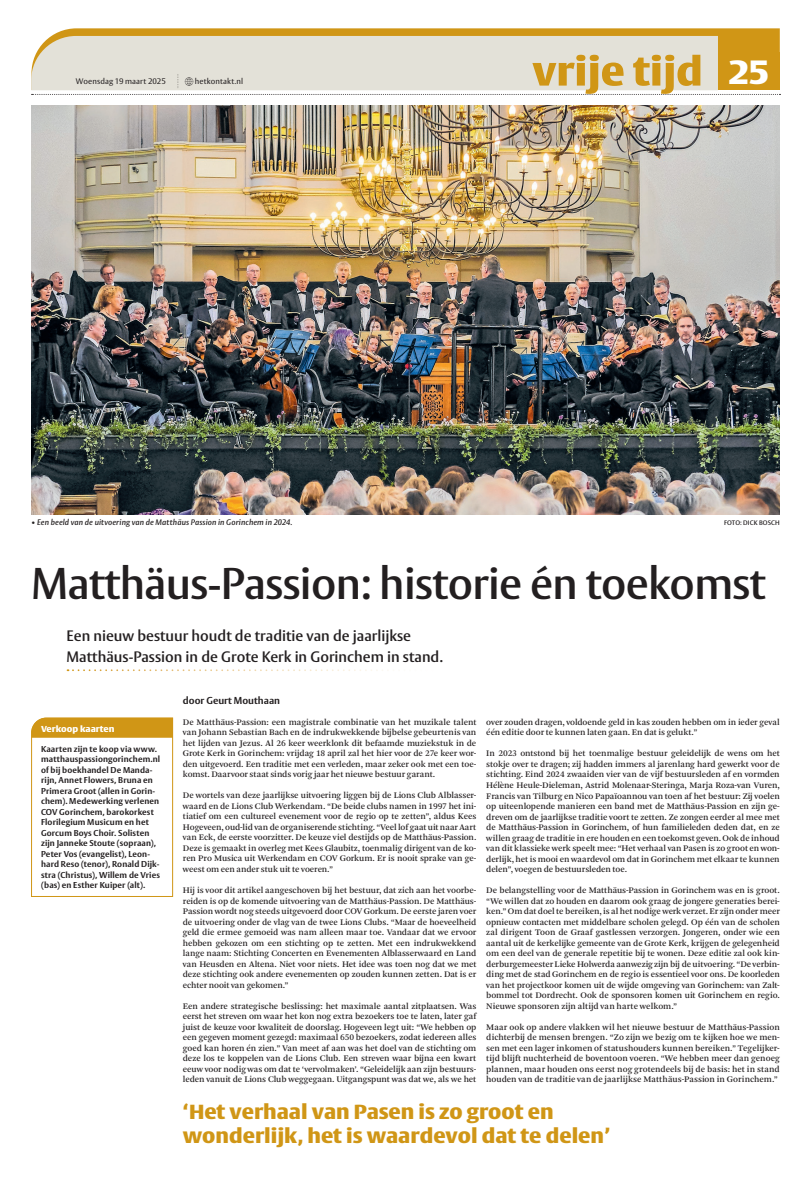
<style>
.page{position:relative;width:811px;height:1177px;background:#fff}
.page>*{position:absolute;margin:0;border:0;box-sizing:border-box;transform-origin:0 0}
.t1{font:600 44px "Vesta";letter-spacing:-.015em;color:#231f20}
.t2{font:900 33px "Big Vesta";color:#fff}
.t3{font:900 20px/24px "Big Vesta";color:#d09616}
.t4{font:600 15px/21px "Vesta";color:#231f20}
.t5{font:700 10px "Vesta";color:#231f20}
.t6{font:9px/10.5px "Arnhem";letter-spacing:-.005em;color:#231f20;text-align:justify}
.t7{font:700 8.5px/10.5px "Vesta";letter-spacing:.015em;color:#231f20}
.t8{font:900 8.5px "Big Vesta";color:#fff}
.t9{font:italic 600 8px "Vesta";letter-spacing:.01em;color:#231f20}
.t10{font:8px "Vesta";letter-spacing:.015em;color:#231f20}
.t11{font:600 6.5px "Vesta";letter-spacing:.02em;color:#231f20}
</style>
<div class="page">
<svg style="left:68px;top:669px;width:315px;height:2px"></svg>
<svg style="left:31px;top:717px;width:142px;height:180px"></svg>
<img style="left:31px;top:105px;width:749px;height:410px">
<svg style="left:51px;top:28px;width:729px;height:8px;background:#d29c24"></svg>
<svg style="left:31px;top:36px;width:749px;height:59px;background:#e1d7be"></svg>
<p class="t10" style="left:76px;top:76px;width:91px">Woensdag 19 maart 2025</p>
<p class="t10" style="left:195px;top:77px;width:50px">hetkontakt.nl</p>
<h2 class="t2" style="left:728px;top:52px;width:43px">25</h2>
<p class="t9" style="left:31px;top:517px;width:263px">• Een beeld van de uitvoering van de Matthäus Passion in Gorinchem in 2024.</p>
<p class="t11" style="left:724px;top:519px;width:57px">FOTO: DICK BOSCH</p>
<h1 class="t1" style="left:31px;top:557px;width:736px">Matthäus-Passion: historie én toekomst</h1>
<h3 class="t4" style="left:67px;top:625px;width:378px">Een nieuw bestuur houdt de traditie van de jaarlijkse<br>Matthäus-Passion in de Grote Kerk in Gorinchem in stand.</h3>
<p class="t5" style="left:183px;top:694px;width:99px">door Geurt Mouthaan</p>
<p class="t8" style="left:41px;top:723px;width:75px">Verkoop kaarten</p>
<p class="t7" style="left:41px;top:744px;width:121px">Kaarten zijn te koop via www. matthauspassiongorinchem.nl of bij boekhandel De Manda&shy;rijn, Annet Flowers, Bruna en<br>Primera Groot (allen in Gorin&shy;chem). Medewerking verlenen<br>COV Gorinchem, barokorkest<br>Florilegium Musicum en het<br>Gorcum Boys Choir. Solisten zijn Janneke Stoute (sopraan),<br>Peter Vos (evangelist), Leon&shy;hard Reso (tenor), Ronald Dijk&shy;stra (Christus), Willem de Vries (bas) en Esther Kuiper (alt).</p>
<p class="t6" style="left:183px;top:717px;width:295px">De Matthäus-Passion: een magistrale combinatie van het muzikale talent van Johann Sebastian Bach en de indrukwekkende bijbelse gebeurtenis van het lijden van Jezus. Al 26 keer weerklonk dit befaamde muziekstuk in de Grote Kerk in Gorinchem: vrijdag 18 april zal het hier voor de 27e keer wor&shy;den uitgevoerd. Een traditie met een verleden, maar zeker ook met een toe&shy;komst. Daarvoor staat sinds vorig jaar het nieuwe bestuur garant.</p>
<p class="t6" style="left:183px;top:790px;width:295px">De wortels van deze jaarlijkse uitvoering liggen bij de Lions Club Alblasser&shy;waard en de Lions Club Werkendam. “De beide clubs namen in 1997 het ini&shy;tiatief om een cultureel evenement voor de regio op te zetten”, aldus Kees Hogeveen, oud-lid van de organiserende stichting. “Veel lof gaat uit naar Aart van Eck, de eerste voorzitter. De keuze viel destijds op de Matthäus-Passion.<br>Deze is gemaakt in overleg met Kees Glaubitz, toenmalig dirigent van de ko&shy;ren Pro Musica uit Werkendam en COV Gorkum. Er is nooit sprake van ge&shy;weest om een ander stuk uit te voeren.”</p>
<p class="t6" style="left:183px;top:885px;width:295px">Hij is voor dit artikel aangeschoven bij het bestuur, dat zich aan het voorbe&shy;reiden is op de komende uitvoering van de Matthäus-Passion. De Matthäus-Passion wordt nog steeds uitgevoerd door COV Gorkum. De eerste jaren voer de uitvoering onder de vlag van de twee Lions Clubs. “Maar de hoeveelheid geld die ermee gemoeid was nam alleen maar toe. Vandaar dat we ervoor hebben gekozen om een stichting op te zetten. Met een indrukwekkend lange naam: Stichting Concerten en Evenementen Alblasserwaard en Land van Heusden en Altena. Niet voor niets. Het idee was toen nog dat we met deze stichting ook andere evenementen op zouden kunnen zetten. Dat is er echter nooit van gekomen.”</p>
<p class="t6" style="left:183px;top:1000px;width:295px">Een andere strategische beslissing: het maximale aantal zitplaatsen. Was eerst het streven om waar het kon nog extra bezoekers toe te laten, later gaf juist de keuze voor kwaliteit de doorslag. Hogeveen legt uit: “We hebben op een gegeven moment gezegd: maximaal 650 bezoekers, zodat iedereen alles goed kan horen én zien.” Van meet af aan was het doel van de stichting om deze los te koppelen van de Lions Club. Een streven waar bijna een kwart eeuw voor nodig was om dat te ‘vervolmaken’. “Geleidelijk aan zijn bestuurs&shy;leden vanuit de Lions Club weggegaan. Uitgangspunt was dat we, als we het</p>
<p class="t6" style="left:486px;top:717px;width:295px">over zouden dragen, voldoende geld in kas zouden hebben om in ieder geval één editie door te kunnen laten gaan. En dat is gelukt.”</p>
<p class="t6" style="left:486px;top:748px;width:295px">In 2023 ontstond bij het toenmalige bestuur geleidelijk de wens om het stokje over te dragen; zij hadden immers al jarenlang hard gewerkt voor de stichting. Eind 2024 zwaaiden vier van de vijf bestuursleden af en vormden Hélène Heule-Dieleman, Astrid Molenaar-Steringa, Marja Roza-van Vuren, Francis van Tilburg en Nico Papaïoannou van toen af het bestuur: Zij voelen op uiteenlopende manieren een band met de Matthäus-Passion en zijn ge&shy;dreven om de jaarlijkse traditie voort te zetten. Ze zongen eerder al mee met de Matthäus-Passion in Gorinchem, of hun familieleden deden dat, en ze willen graag de traditie in ere houden en een toekomst geven. Ook de inhoud van dit klassieke werk speelt mee: “Het verhaal van Pasen is zo groot en won&shy;derlijk, het is mooi en waardevol om dat in Gorinchem met elkaar te kunnen delen”, voegen de bestuursleden toe.</p>
<p class="t6" style="left:486px;top:885px;width:295px">De belangstelling voor de Matthäus-Passion in Gorinchem was en is groot. “We willen dat zo houden en daarom ook graag de jongere generaties berei&shy;ken.” Om dat doel te bereiken, is al het nodige werk verzet. Er zijn onder meer opnieuw contacten met middelbare scholen gelegd. Op één van de scholen zal dirigent Toon de Graaf gastlessen verzorgen. Jongeren, onder wie een aantal uit de kerkelijke gemeente van de Grote Kerk, krijgen de gelegenheid om een deel van de generale repetitie bij te wonen. Deze editie zal ook kin&shy;derburgemeester Lieke Holwerda aanwezig zijn bij de uitvoering. “De verbin&shy;ding met de stad Gorinchem en de regio is essentieel voor ons. De koorleden van het projectkoor komen uit de wijde omgeving van Gorinchem: van Zalt&shy;bommel tot Dordrecht. Ook de sponsoren komen uit Gorinchem en regio.<br>Nieuwe sponsoren zijn altijd van harte welkom.”</p>
<p class="t6" style="left:486px;top:1021px;width:295px">Maar ook op andere vlakken wil het nieuwe bestuur de Matthäus-Passion dichterbij de mensen brengen. “Zo zijn we bezig om te kijken hoe we men&shy;sen met een lager inkomen of statushouders kunnen bereiken.” Tegelijker&shy;tijd blijft nuchterheid de boventoon voeren. “We hebben meer dan genoeg plannen, maar houden ons eerst nog grotendeels bij de basis: het in stand houden van de traditie van de jaarlijkse Matthäus-Passion in Gorinchem.”</p>
<h3 class="t3" style="left:183px;top:1100px;width:429px">‘Het verhaal van Pasen is zo groot en wonderlijk, het is waardevol dat te delen’</h3>
</div>
